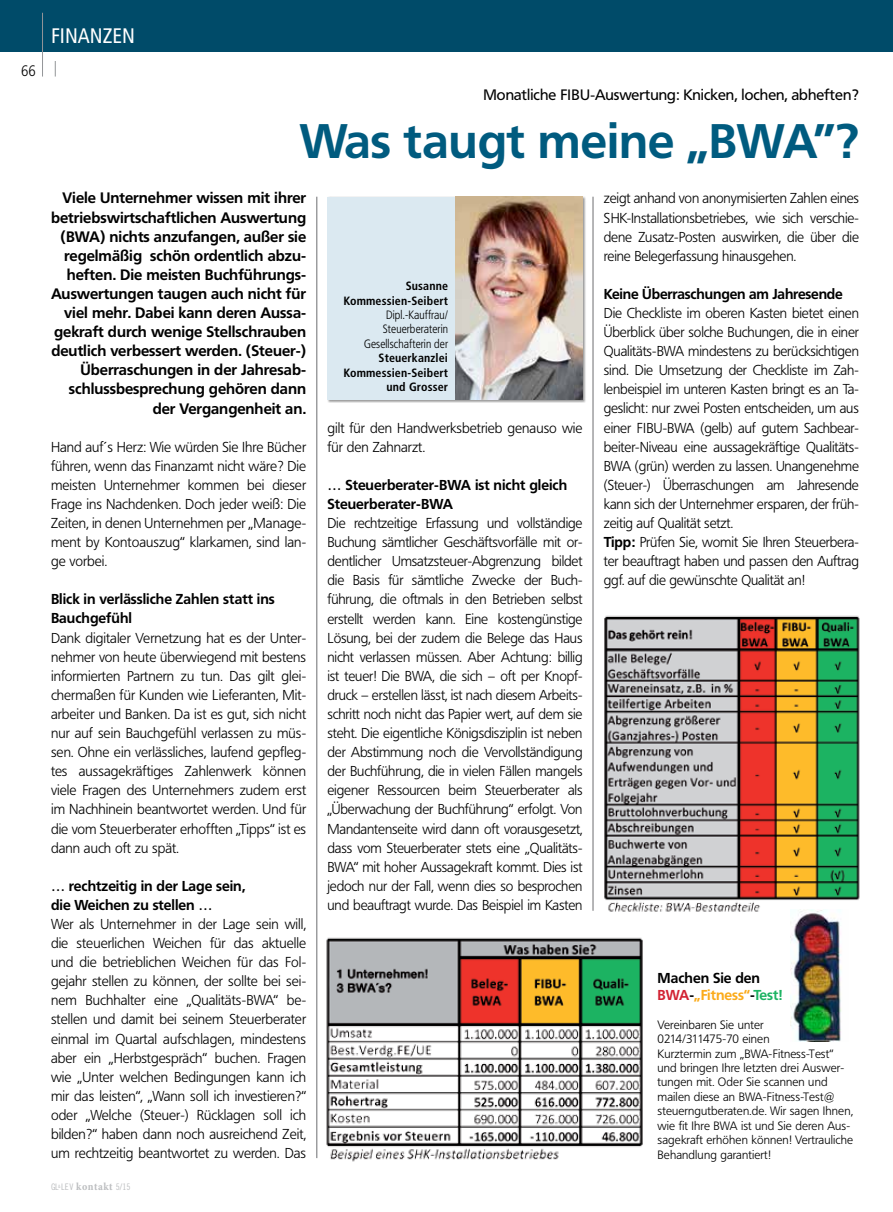
<style>
.page{position:relative;width:893px;height:1212px;background:#fff}
.page>*{position:absolute;margin:0;border:0;box-sizing:border-box;transform-origin:0 0}
.t1{font:700 48px "Frutiger BQ";color:#005b7f}
.t2{font:condensed 21px "Frutiger";color:#fff}
.t3{font:700 15px/19px "Frutiger BQ";color:#000;text-align:right}
.t4{font:15px "Frutiger BQ";color:#000}
.t5{font:300 15px "Frutiger Condensed BQ";color:#000}
.t6{font:300 14.25px/19px "Frutiger BQ";letter-spacing:-.01em;color:#000;text-align:justify}
.t7{font:700 14.25px/19px "Frutiger BQ";color:#000}
.t8{font:300 12px/14.4px "Frutiger BQ";letter-spacing:.01em;color:#000}
.t9{font:700 condensed 12px/14.4px "Frutiger";letter-spacing:.01em;color:#000;text-align:right}
.t10{font:300 12px/14.4px "Frutiger Condensed BQ";letter-spacing:.01em;color:#000;text-align:right}
.t11{font:9px "Trade Gothic Cond Eighteen";letter-spacing:.025em;color:#bcbec0}
.s1{font-family:"Minion Pro";font-weight:700;font-stretch:condensed;font-size:10.95px}
.s2{font-weight:700}
.s3{color:#d22333}
.s4{color:#fbaa19}
.s5{color:#1cb362}
</style>
<div class="page">
<hr style="left:55px;top:13px;width:1px;height:64px;background:#939598">
<div style="left:0;top:0;width:893px;height:51px;background:#004b69"></div>
<hr style="left:42px;top:13px;width:1px;height:64px;background:#939598">
<div style="left:327px;top:196px;width:259px;height:207px;background:#000;opacity:.4"></div>
<div style="left:327px;top:197px;width:256px;height:203px;background:#dbe9f1"></div>
<img style="left:455px;top:197px;width:128px;height:202px">
<hr style="left:317px;top:197px;width:1px;height:961px;background:#6d6e71">
<hr style="left:593px;top:197px;width:1px;height:714px;background:#6d6e71">
<img style="left:604px;top:615px;width:256px;height:297px">
<img style="left:316px;top:931px;width:327px;height:231px">
<img style="left:791px;top:909px;width:57px;height:133px">
<p class="t5" style="left:21px;top:62px;width:16px">66</p>
<h2 class="t2" style="left:51px;top:24px;width:86px">FINANZEN</h2>
<p class="t4" style="left:483px;top:86px;width:377px">Monatliche FIBU-Auswertung: Knicken, lochen, abheften?</p>
<h1 class="t1" style="left:300px;top:112px;width:561px">Was taugt meine „BWA”?</h1>
<p class="t3" style="left:51px;top:189px;width:257px">Viele Unternehmer wissen mit ihrer betriebswirtschaftlichen Auswertung (BWA) nichts anzufangen, außer sie regelmäßig schön ordentlich abzu&shy;heften. Die meisten Buchführungs-Auswertungen taugen auch nicht für viel mehr. Dabei kann deren Aussa&shy;gekraft durch wenige Stellschrauben deutlich verbessert werden. (Steuer-)<br>Überraschungen in der Jahresab&shy;schlussbesprechung gehören dann der Vergangenheit an.</p>
<p class="t6" style="left:51px;top:437px;width:257px">Hand auf´s Herz: Wie würden Sie Ihre Bücher führen, wenn das Finanzamt nicht wäre? Die meisten Unternehmer kommen bei dieser Frage ins Nachdenken. Doch jeder weiß: Die Zeiten, in denen Unternehmen per „Manage&shy;ment by Kontoauszug“ klarkamen, sind lan&shy;ge vorbei.</p>
<p class="t7" style="left:51px;top:590px;width:225px">Blick in verlässliche Zahlen statt ins<br>Bauchgefühl</p>
<p class="t6" style="left:51px;top:628px;width:257px">Dank digitaler Vernetzung hat es der Unter&shy;nehmer von heute überwiegend mit bestens informierten Partnern zu tun. Das gilt glei&shy;chermaßen für Kunden wie Lieferanten, Mit&shy;arbeiter und Banken. Da ist es gut, sich nicht nur auf sein Bauchgefühl verlassen zu müs&shy;sen. Ohne ein verlässliches, laufend gepfleg&shy;tes aussagekräftiges Zahlenwerk können viele Fragen des Unternehmers zudem erst im Nachhinein beantwortet werden. Und für die vom Steuerberater erhofften „Tipps“ ist es dann auch oft zu spät.</p>
<p class="t7" style="left:51px;top:876px;width:196px">… rechtzeitig in der Lage sein, die Weichen zu stellen …</p>
<p class="t6" style="left:51px;top:915px;width:257px">Wer als Unternehmer in der Lage sein will, die steuerlichen Weichen für das aktuelle und die betrieblichen Weichen für das Fol&shy;gejahr stellen zu können, der sollte bei sei&shy;nem Buchhalter eine „Qualitäts-BWA“ be&shy;stellen und damit bei seinem Steuerberater einmal im Quartal aufschlagen, mindestens aber ein „Herbstgespräch“ buchen. Fragen wie „Unter welchen Bedingungen kann ich mir das leisten“, „Wann soll ich investieren?“ oder „Welche (Steuer-) Rücklagen soll ich bilden?“ haben dann noch ausreichend Zeit, um rechtzeitig beantwortet zu werden. Das</p>
<p class="t11" style="left:51px;top:1181px;width:81px">GL<sup>&amp;</sup>LEV <span class="s1">kontakt</span> 5/15</p>
<p class="t9" style="left:344px;top:279px;width:106px">Susanne<br>Kommessien-Seibert</p>
<p class="t10" style="left:364px;top:308px;width:85px">Dipl.-Kauffrau/<br>Steuerberaterin<br>Gesellschafterin der</p>
<p class="t9" style="left:344px;top:351px;width:106px">Steuerkanzlei<br>Kommessien-Seibert und Grosser</p>
<p class="t6" style="left:327px;top:418px;width:257px">gilt für den Handwerksbetrieb genauso wie für den Zahnarzt.</p>
<p class="t7" style="left:327px;top:475px;width:241px">… Steuerberater-BWA ist nicht gleich<br>Steuerberater-BWA</p>
<p class="t6" style="left:327px;top:514px;width:257px">Die rechtzeitige Erfassung und vollständige Buchung sämtlicher Geschäftsvorfälle mit or&shy;dentlicher Umsatzsteuer-Abgrenzung bildet die Basis für sämtliche Zwecke der Buch&shy;führung, die oftmals in den Betrieben selbst erstellt werden kann. Eine kostengünstige Lösung, bei der zudem die Belege das Haus nicht verlassen müssen. Aber Achtung: billig ist teuer! Die BWA, die sich – oft per Knopf&shy;druck – erstellen lässt, ist nach diesem Arbeits&shy;schritt noch nicht das Papier wert, auf dem sie steht. Die eigentliche Königsdisziplin ist neben der Abstimmung noch die Vervollständigung der Buchführung, die in vielen Fällen mangels eigener Ressourcen beim Steuerberater als „Überwachung der Buchführung“ erfolgt. Von Mandantenseite wird dann oft vorausgesetzt, dass vom Steuerberater stets eine „Qualitäts-BWA“ mit hoher Aussagekraft kommt. Dies ist jedoch nur der Fall, wenn dies so besprochen und beauftragt wurde. Das Beispiel im Kasten</p>
<p class="t6" style="left:604px;top:189px;width:257px">zeigt anhand von anonymisierten Zahlen eines SHK-Installationsbetriebes, wie sich verschie&shy;dene Zusatz-Posten auswirken, die über die reine Belegerfassung hinausgehen.</p>
<p class="t7" style="left:604px;top:284px;width:240px">Keine Überraschungen am Jahresende</p>
<p class="t6" style="left:604px;top:304px;width:257px;text-align:left">Die Checkliste im oberen Kasten bietet einen Überblick über solche Buchungen, die in einer Qualitäts-BWA mindestens zu berücksichtigen sind. Die Umsetzung der Checkliste im Zah&shy;lenbeispiel im unteren Kasten bringt es an Ta&shy;geslicht: nur zwei Posten entscheiden, um aus einer FIBU-BWA (gelb) auf gutem Sachbear&shy;beiter-Niveau eine aussagekräftige Qualitäts-BWA (grün) werden zu lassen. Unangenehme (Steuer-) Überraschungen am Jahresende kann sich der Unternehmer ersparen, der früh&shy;zeitig auf Qualität setzt.<br><span class="s2">Tipp:</span> Prüfen Sie, womit Sie Ihren Steuerbera&shy;ter beauftragt haben und passen den Auftrag ggf. auf die gewünschte Qualität an!</p>
<p class="t7" style="left:657px;top:969px;width:126px;line-height:17.1px">Machen Sie den<br><span class="s3">BWA</span>-<span class="s4">„Fitness“</span>-<span class="s5">Test!</span></p>
<p class="t8" style="left:657px;top:1018px;width:197px">Vereinbaren Sie unter<br>0214/311475-70 einen<br>Kurztermin zum „BWA-Fitness-Test“ und bringen Ihre letzten drei Auswer&shy;tungen mit. Oder Sie scannen und mailen diese an BWA-Fitness-Test@ steuerngutberaten.de. Wir sagen Ihnen, wie fit Ihre BWA ist und Sie deren Aus&shy;sagekraft erhöhen können! Vertrauliche Behandlung garantiert!</p>
</div>
